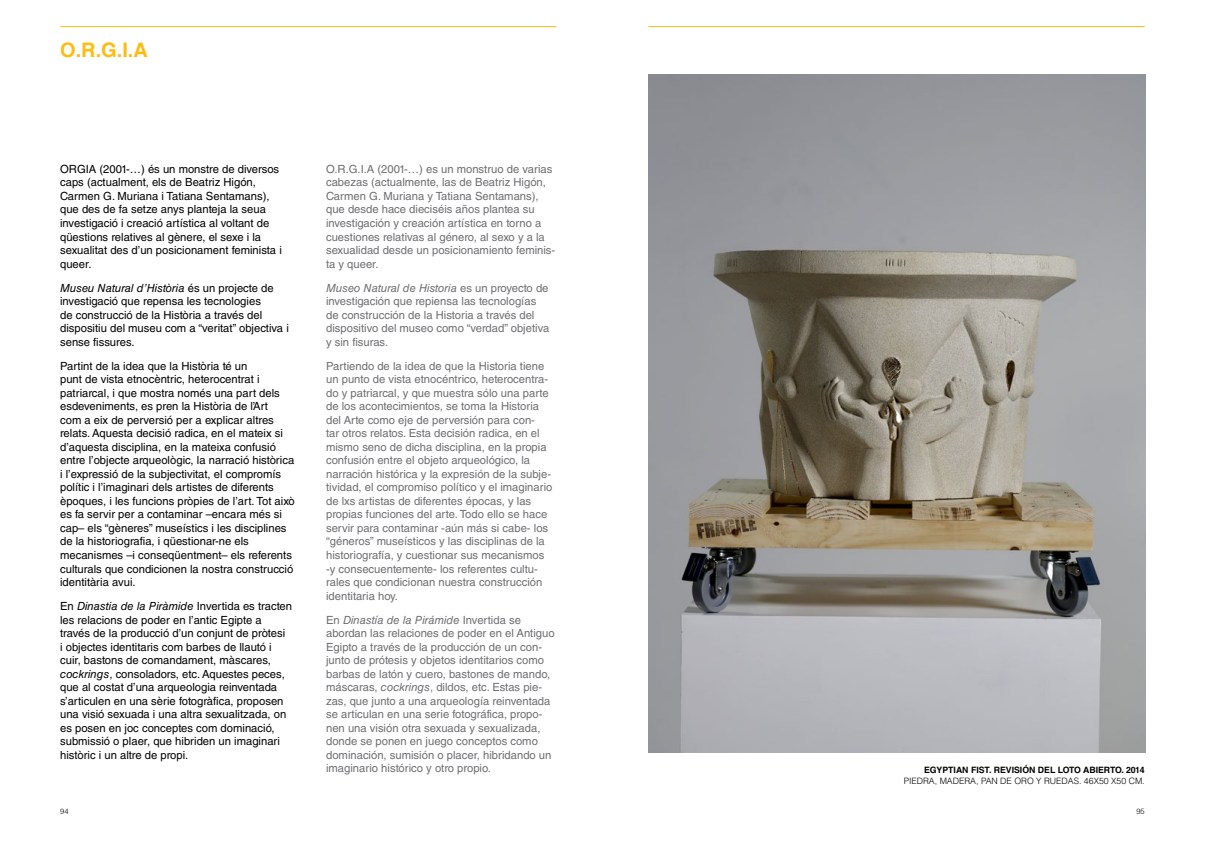
<style>
.page{position:relative;width:1205px;height:851px;background:#fff}
.page>*{position:absolute;margin:0;border:0;box-sizing:border-box;transform-origin:0 0}
.t1{font:700 20px "Helvetica";color:#febc11}
.t2{font:11.25px/13.5px "Helvetica LT Std";color:#6d6e71}
.t3{font:11.25px/13.5px "Helvetica LT Std";color:#000}
.t4{font:300 8.75px "Helvetica LT Std";color:#000}
.t5{font:700 8.75px "Helvetica LT Std";color:#000}
.t6{font:300 7.5px "Helvetica";color:#000}
.s1{font-style:italic}
</style>
<div class="page">
<hr style="left:60px;top:26px;width:496px;height:1px;background:#febc11">
<hr style="left:648px;top:26px;width:496px;height:1px;background:#febc11">
<img style="left:648px;top:74px;width:498px;height:678px">
<h1 class="t1" style="left:60px;top:38px;width:89px">O.R.G.I.A</h1>
<p class="t3" style="left:60px;top:162px;width:223px">ORGIA (2001-…) és un monstre de diversos caps (actualment, els de Beatriz Higón, Carmen G. Muriana i Tatiana Sentamans), que des de fa setze anys planteja la seua investigació i creació artística al voltant de qüestions relatives al gènere, el sexe i la sexualitat des d’un posicionament feminista i queer.</p>
<p class="t3" style="left:60px;top:281px;width:230px"><span class="s1">Museu Natural d’Història</span> és un projecte de investigació que repensa les tecnologies<br>de construcció de la Història a través del dispositiu del museu com a “veritat” objectiva i sense fissures.</p>
<p class="t3" style="left:60px;top:359px;width:236px">Partint de la idea que la Història té un<br>punt de vista etnocèntric, heterocentrat i patriarcal, i que mostra només una part dels esdeveniments, es pren la Història de l’Art<br>com a eix de perversió per a explicar altres relats. Aquesta decisió radica, en el mateix si d’aquesta disciplina, en la mateixa confusió entre l’objecte arqueològic, la narració històrica i l’expressió de la subjectivitat, el compromís polític i l’imaginari dels artistes de diferents èpoques, i les funcions pròpies de l’art. Tot això es fa servir per a contaminar –encara més si cap– els “gèneres” museístics i les disciplines de la historiografia, i qüestionar-ne els mecanismes –i conseqüentment– els referents culturals que condicionen la nostra construcció identitària avui.</p>
<p class="t3" style="left:60px;top:599px;width:233px">En <span class="s1">Dinastia de la Piràmide</span> Invertida es tracten les relacions de poder en l’antic Egipte a través de la producció d’un conjunt de pròtesi<br>i objectes identitaris com barbes de llautó i cuir, bastons de comandament, màscares, <span class="s1">cockrings</span>, consoladors, etc. Aquestes peces, que al costat d’una arqueologia reinventada s’articulen en una sèrie fotogràfica, proposen una visió sexuada i una altra sexualitzada, on es posen en joc conceptes com dominació, submissió o plaer, que hibriden un imaginari històric i un altre de propi.</p>
<p class="t2" style="left:326px;top:162px;width:231px">O.R.G.I.A (2001-…) es un monstruo de varias cabezas (actualmente, las de Beatriz Higón, Carmen G. Muriana y Tatiana Sentamans), que desde hace dieciséis años plantea su investigación y creación artística en torno a cuestiones relativas al género, al sexo y a la sexualidad desde un posicionamiento feminis&shy;ta y queer.</p>
<p class="t2" style="left:326px;top:281px;width:225px"><span class="s1">Museo Natural de Historia</span> es un proyecto de investigación que repiensa las tecnologías de construcción de la Historia a través del dispositivo del museo como “verdad” objetiva y sin fisuras.</p>
<p class="t2" style="left:326px;top:359px;width:228px">Partiendo de la idea de que la Historia tiene un punto de vista etnocéntrico, heterocentra&shy;do y patriarcal, y que muestra sólo una parte de los acontecimientos, se toma la Historia del Arte como eje de perversión para con-<br>tar otros relatos. Esta decisión radica, en el mismo seno de dicha disciplina, en la propia confusión entre el objeto arqueológico, la narración histórica y la expresión de la subje&shy;tividad, el compromiso político y el imaginario de lxs artistas de diferentes épocas, y las propias funciones del arte. Todo ello se hace servir para contaminar -aún más si cabe- los “géneros” museísticos y las disciplinas de la historiografía, y cuestionar sus mecanismos -y consecuentemente- los referentes cultu&shy;rales que condicionan nuestra construcción identitaria hoy.</p>
<p class="t2" style="left:326px;top:613px;width:230px">En <span class="s1">Dinastía de la Pirámide</span> Invertida se abordan las relaciones de poder en el Antiguo Egipto a través de la producción de un con&shy;junto de prótesis y objetos identitarios como barbas de latón y cuero, bastones de mando, máscaras, <span class="s1">cockrings</span>, dildos, etc. Estas pie&shy;zas, que junto a una arqueología reinventada se articulan en una serie fotográfica, propo&shy;nen una visión otra sexuada y sexualizada, donde se ponen en juego conceptos como dominación, sumisión o placer, hibridando un imaginario histórico y otro propio.</p>
<p class="t5" style="left:924px;top:764px;width:25px">EGYPTIAN</p>
<p class="t5" style="left:971px;top:764px;width:35px">FIST. REVISIÓN</p>
<p class="t5" style="left:1038px;top:764px;width:7px">DEL</p>
<p class="t5" style="left:1058px;top:764px;width:7px">LOTO</p>
<p class="t5" style="left:1083px;top:764px;width:7px">ABIERTO</p>
<p class="t5" style="left:1121px;top:764px;width:25px">. 2014</p>
<p class="t4" style="left:903px;top:775px;width:12px">PIEDRA</p>
<p class="t4" style="left:935px;top:775px;width:12px">, MADERA</p>
<p class="t4" style="left:976px;top:775px;width:12px">, PAN</p>
<p class="t4" style="left:1000px;top:775px;width:22px">DE ORO</p>
<p class="t4" style="left:1036px;top:775px;width:15px">Y RUEDAS</p>
<p class="t4" style="left:1079px;top:775px;width:67px">. 46X50 X50 CM .</p>
<p class="t6" style="left:60px;top:806px;width:10px">94</p>
<p class="t6" style="left:1136px;top:806px;width:10px">95</p>
</div>
